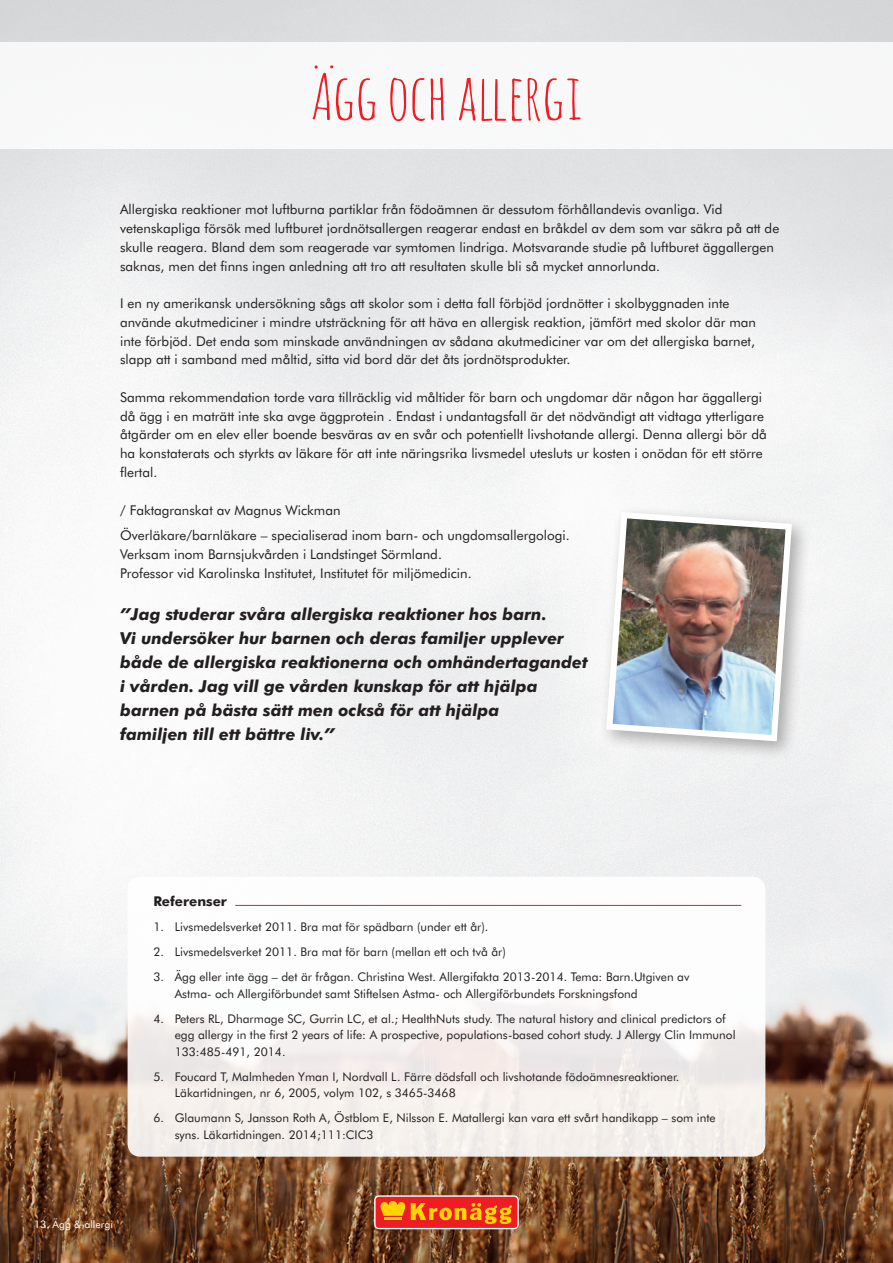
<style>
.page{position:relative;width:893px;height:1263px;background:#fff}
.page>*{position:absolute;margin:0;border:0;box-sizing:border-box;transform-origin:0 0}
.t1{font:63px "Amatic SC";letter-spacing:-.01em;color:#ee1d23;scale:1.1 1}
.t2{font:italic 700 16.5px/24px "Futura BT";color:#231f20}
.t3{font:13.5px/18.8px "Futura BT";color:#231f20}
.t4{font:700 13.5px "Futura BT";color:#231f20}
.t5{font:12px/16.5px "Futura BT";color:#231f20}
.t6{font:10.5px "Futura BT";color:#fff}
</style>
<div class="page">
<img style="left:0;top:959px;width:893px;height:304px">
<div style="left:0;top:43px;width:893px;height:106px;background:#f8f8f8"></div>
<div style="left:375px;top:1196px;width:143px;height:32px;background:#ee1d23;border-radius:4px"></div>
<div style="left:374px;top:1195px;width:145px;height:34px;border:1px solid #fff;border-radius:4px"></div>
<hr style="left:384px;top:1217px;width:18px;height:3px;background:#fed503">
<svg style="left:380px;top:1201px;width:25px;height:15px"></svg>
<svg style="left:411px;top:1203px;width:101px;height:21px"></svg>
<div style="left:128px;top:877px;width:637px;height:280px;background:linear-gradient(to bottom,#fff,#f1ebe7);border-radius:13px"></div>
<hr style="left:235px;top:905px;width:506px;height:1px;background:#ee1d23">
<div style="left:598px;top:504px;width:213px;height:257px;background:#231f20;opacity:.35"></div>
<img style="left:603px;top:509px;width:192px;height:235px">
<h1 class="t1" style="left:310px;top:56px;width:250px">ÄGG OCH ALLERGI</h1>
<p class="t3" style="left:120px;top:200px;width:661px">Allergiska reaktioner mot luftburna partiklar från födoämnen är dessutom förhållandevis ovanliga. Vid vetenskapliga försök med luftburet jordnötsallergen reagerar endast en bråkdel av dem som var säkra på att de skulle reagera. Bland dem som reagerade var symtomen lindriga. Motsvarande studie på luftburet äggallergen saknas, men det finns ingen anledning att tro att resultaten skulle bli så mycket annorlunda.</p>
<p class="t3" style="left:120px;top:294px;width:637px">I en ny amerikansk undersökning sågs att skolor som i detta fall förbjöd jordnötter i skolbyggnaden inte använde akutmediciner i mindre utsträckning för att häva en allergisk reaktion, jämfört med skolor där man inte förbjöd. Det enda som minskade användningen av sådana akutmediciner var om det allergiska barnet, slapp att i samband med måltid, sitta vid bord där det åts jordnötsprodukter.</p>
<p class="t3" style="left:120px;top:388px;width:648px">Samma rekommendation torde vara tillräcklig vid måltider för barn och ungdomar där någon har äggallergi då ägg i en maträtt inte ska avge äggprotein . Endast i undantagsfall är det nödvändigt att vidtaga ytterligare åtgärder om en elev eller boende besväras av en svår och potentiellt livshotande allergi. Denna allergi bör då ha konstaterats och styrkts av läkare för att inte näringsrika livsmedel utesluts ur kosten i onödan för ett större flertal.</p>
<p class="t3" style="left:120px;top:497px;width:451px;line-height:25.5px">/ Faktagranskat av Magnus Wickman<br>Överläkare/barnläkare – specialiserad inom barn- och ungdomsallergologi.</p>
<p class="t3" style="left:120px;top:544px;width:353px">Verksam inom Barnsjukvården i Landstinget Sörmland.<br>Professor vid Karolinska Institutet, Institutet för miljömedicin.</p>
<p class="t2" style="left:120px;top:602px;width:469px">”Jag studerar svåra allergiska reaktioner hos barn.<br>Vi undersöker hur barnen och deras familjer upplever både de allergiska reaktionerna och omhändertagandet i vården. Jag vill ge vården kunskap för att hjälpa barnen på bästa sätt men också för att hjälpa<br>familjen till ett bättre liv.”</p>
<p class="t6" style="left:34px;top:1218px;width:81px">13. Ägg &amp; allergi</p>
<p class="t4" style="left:153px;top:893px;width:75px">Referenser</p>
<p class="t5" style="left:153px;top:918px;width:337px">1. Livsmedelsverket 2011. Bra mat för spädbarn (under ett år).</p>
<p class="t5" style="left:153px;top:943px;width:354px">2. Livsmedelsverket 2011. Bra mat för barn (mellan ett och två år)</p>
<p class="t5" style="left:175px;top:968px;width:516px;text-indent:-21px">3. Ägg eller inte ägg – det är frågan. Christina West. Allergifakta 2013-2014. Tema: Barn.Utgiven av<br>Astma- och Allergiförbundet samt Stiftelsen Astma- och Allergiförbundets Forskningsfond</p>
<p class="t5" style="left:175px;top:1010px;width:562px;text-indent:-21px">4. Peters RL, Dharmage SC, Gurrin LC, et al.; HealthNuts study. The natural history and clinical predictors of egg allergy in the first 2 years of life: A prospective, populations-based cohort study. J Allergy Clin Immunol<br>133:485-491, 2014.</p>
<p class="t5" style="left:175px;top:1068px;width:506px;text-indent:-21px">5. Foucard T, Malmheden Yman I, Nordvall L. Färre dödsfall och livshotande födoämnesreaktioner.<br>Läkartidningen, nr 6, 2005, volym 102, s 3465-3468</p>
<p class="t5" style="left:175px;top:1109px;width:543px;text-indent:-21px">6. Glaumann S, Jansson Roth A, Östblom E, Nilsson E. Matallergi kan vara ett svårt handikapp – som inte syns. Läkartidningen. 2014;111:CIC3</p>
</div>
